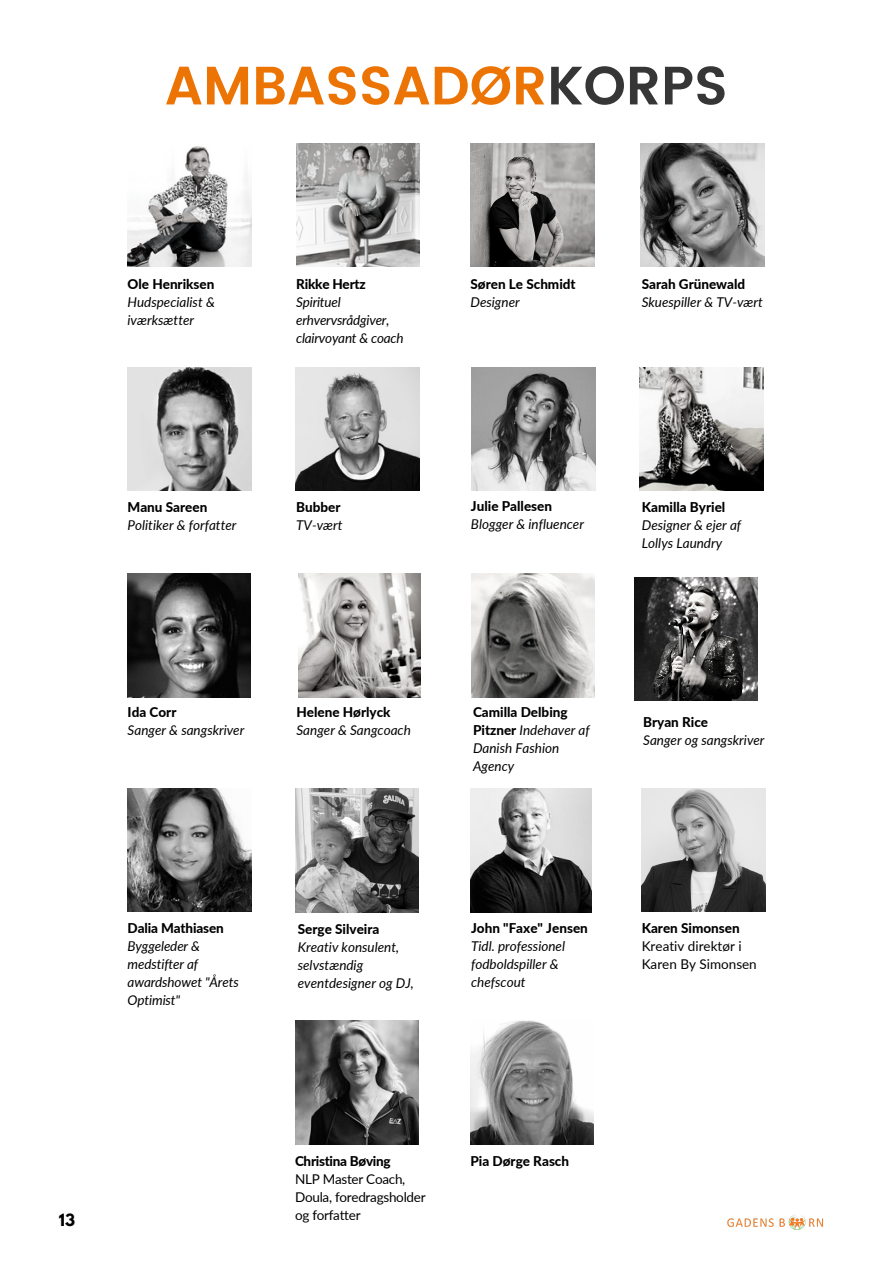
<style>
.page{position:relative;width:893px;height:1264px;background:#fff}
.page>*{position:absolute;margin:0;border:0;box-sizing:border-box;transform-origin:0 0}
.t1{font:600 54px "Poppins";color:#ec7404}
.t2{font:700 15px "League Spartan";color:#000}
.t3{font:italic 13.5px/18px "Lato";color:#000}
.t4{font:800 13.5px "Lato";color:#000}
.t5{font:13.5px/18px "Lato";letter-spacing:-.02em;color:#000}
.t6{font:13.5px/18px "Lato";color:#000}
.t7{font:800 13.5px "Lato";letter-spacing:-.02em;color:#000}
.s1{color:#363636}
.s2{font-weight:800;font-style:normal}
</style>
<div class="page">
<img style="left:127px;top:146px;width:124px;height:121px">
<img style="left:295px;top:1020px;width:123px;height:124px">
<img style="left:296px;top:143px;width:124px;height:124px">
<img style="left:471px;top:143px;width:123px;height:124px">
<img style="left:127px;top:367px;width:124px;height:124px">
<img style="left:640px;top:143px;width:124px;height:124px">
<img style="left:296px;top:367px;width:123px;height:124px">
<img style="left:471px;top:367px;width:124px;height:124px">
<img style="left:639px;top:367px;width:124px;height:124px">
<img style="left:127px;top:573px;width:124px;height:124px">
<img style="left:298px;top:573px;width:123px;height:124px">
<img style="left:296px;top:788px;width:122px;height:124px">
<img style="left:472px;top:573px;width:122px;height:124px">
<img style="left:634px;top:577px;width:123px;height:123px">
<img style="left:470px;top:788px;width:122px;height:124px">
<img style="left:641px;top:788px;width:124px;height:123px">
<img style="left:128px;top:788px;width:123px;height:123px">
<img style="left:470px;top:1020px;width:123px;height:124px">
<img style="left:727px;top:1214px;width:96px;height:16px">
<p class="t1" style="left:165px;top:54px;width:564px">AMBASSADØR<span class="s1">KORPS</span></p>
<p class="t4" style="left:127px;top:275px;width:88px">Ole Henriksen</p>
<p class="t3" style="left:127px;top:292px;width:89px">Hudspecialist &amp;</p>
<p class="t3" style="left:127px;top:310px;width:68px">iværksætter</p>
<p class="t4" style="left:296px;top:275px;width:71px">Rikke Hertz</p>
<p class="t3" style="left:296px;top:292px;width:95px">Spirituel erhvervsrådgiver,</p>
<p class="t3" style="left:296px;top:328px;width:109px">clairvoyant &amp; coach</p>
<p class="t4" style="left:127px;top:498px;width:81px">Manu Sareen</p>
<p class="t3" style="left:127px;top:516px;width:111px">Politiker &amp; forfatter</p>
<p class="t4" style="left:296px;top:498px;width:46px">Bubber</p>
<p class="t3" style="left:296px;top:516px;width:48px">TV-vært</p>
<p class="t4" style="left:470px;top:275px;width:107px">Søren Le Schmidt</p>
<p class="t3" style="left:470px;top:292px;width:51px">Designer</p>
<p class="t4" style="left:641px;top:275px;width:105px">Sarah Grünewald</p>
<p class="t3" style="left:641px;top:292px;width:123px">Skuespiller &amp; TV-vært</p>
<p class="t4" style="left:471px;top:497px;width:83px">Julie Pallesen</p>
<p class="t3" style="left:471px;top:515px;width:115px">Blogger &amp; influencer</p>
<p class="t4" style="left:641px;top:499px;width:85px">Kamilla Byriel</p>
<p class="t3" style="left:641px;top:516px;width:101px">Designer &amp; ejer af</p>
<p class="t3" style="left:641px;top:534px;width:82px">Lollys Laundry</p>
<p class="t4" style="left:128px;top:703px;width:50px">Ida Corr</p>
<p class="t3" style="left:128px;top:720px;width:118px">Sanger &amp; sangskriver</p>
<p class="t4" style="left:296px;top:703px;width:96px">Helene Hørlyck</p>
<p class="t3" style="left:296px;top:720px;width:116px">Sanger &amp; Sangcoach</p>
<p class="t3" style="left:473px;top:703px;width:118px"><span class="s2">Camilla Delbing<br>Pitzner</span> Indehaver af<br>Danish Fashion<br>Agency</p>
<p class="t4" style="left:643px;top:713px;width:66px">Bryan Rice</p>
<p class="t3" style="left:643px;top:730px;width:123px">Sanger og sangskriver</p>
<p class="t4" style="left:128px;top:919px;width:98px">Dalia Mathiasen</p>
<p class="t3" style="left:128px;top:936px;width:113px">Byggeleder &amp; medstifter af awardshowet "Årets<br>Optimist"</p>
<p class="t4" style="left:298px;top:920px;width:83px">Serge Silveira</p>
<p class="t3" style="left:298px;top:937px;width:117px">Kreativ konsulent, selvstændig eventdesigner og DJ,</p>
<p class="t4" style="left:471px;top:919px;width:118px">John "Faxe" Jensen</p>
<p class="t3" style="left:471px;top:936px;width:96px">Tidl. professionel fodboldspiller &amp; chefscout</p>
<p class="t4" style="left:641px;top:919px;width:100px">Karen Simonsen</p>
<p class="t6" style="left:641px;top:937px;width:117px">Kreativ direktør i<br>Karen By Simonsen</p>
<p class="t2" style="left:59px;top:1212px;width:18px">13</p>
<p class="t7" style="left:295px;top:1152px;width:97px">Christina Bøving</p>
<p class="t5" style="left:295px;top:1169px;width:132px">NLP Master Coach,<br>Doula, foredragsholder og forfatter</p>
<p class="t4" style="left:470px;top:1152px;width:100px">Pia Dørge Rasch</p>
</div>
